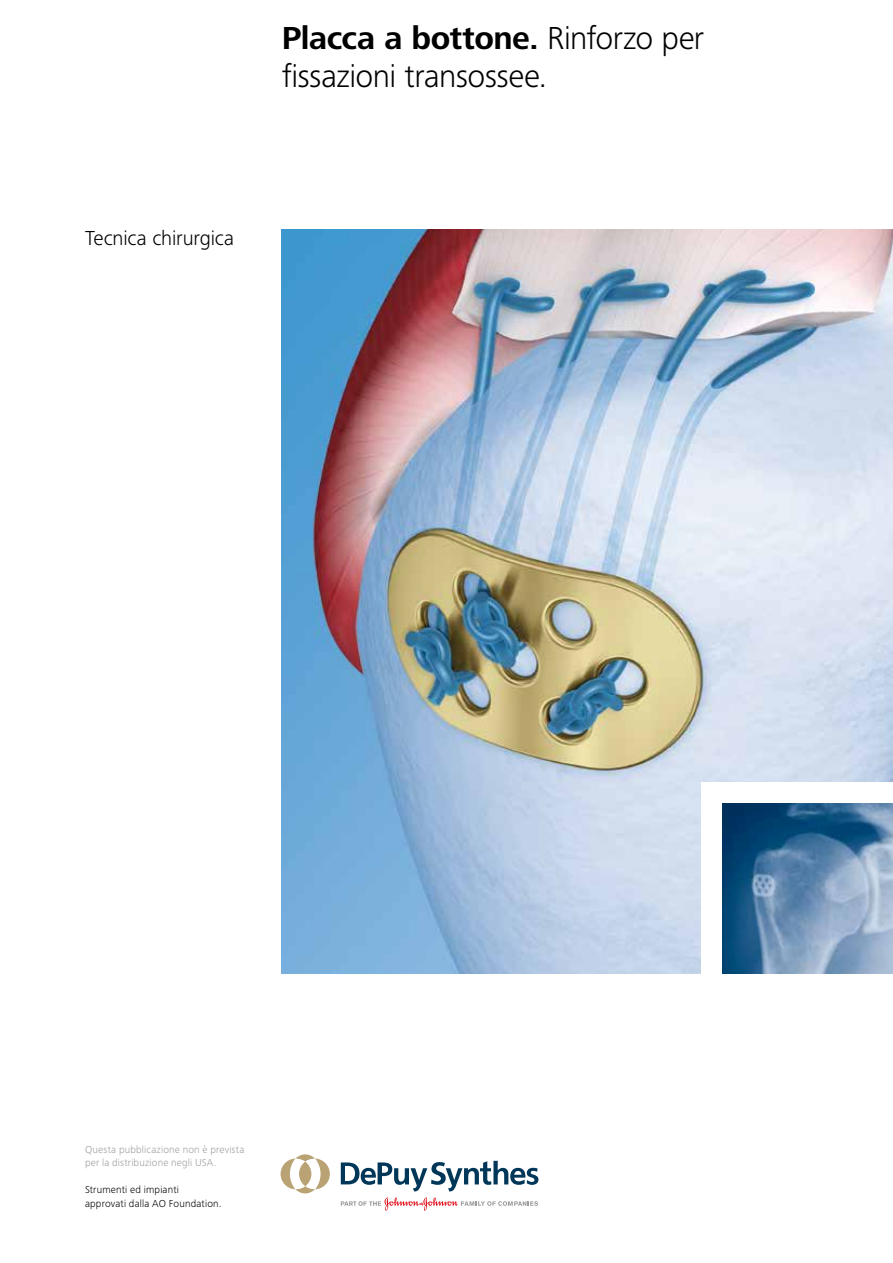
<style>
.page{position:relative;width:893px;height:1263px;background:#fff}
.page>*{position:absolute;margin:0;border:0;box-sizing:border-box;transform-origin:0 0}
.t1{font:300 33px/37.5px "Frutiger Next LTW1 G";letter-spacing:-.015em;color:#000}
.t2{font:300 21px "Frutiger Next LTW1 G";letter-spacing:-.01em;color:#000}
.t3{font:300 10.5px/13.5px "Frutiger Next LTW1 G";letter-spacing:.015em;color:#9d9d9d}
.t4{font:300 10.5px/13.5px "Frutiger Next LTW1 G";letter-spacing:.015em;color:#000}
.s1{font-weight:700}
</style>
<div class="page">
<svg style="left:341px;top:1161px;width:198px;height:30px"></svg>
<svg style="left:281px;top:1154px;width:49px;height:40px"></svg>
<svg style="left:341px;top:1197px;width:197px;height:13px"></svg>
<img style="left:282px;top:230px;width:611px;height:744px">
<div style="left:702px;top:782px;width:191px;height:213px;background:#fff"></div>
<img style="left:723px;top:804px;width:170px;height:170px">
<h1 class="t1" style="left:282px;top:20px;width:424px"><span class="s1">Placca a bottone.</span> Rinforzo per fissazioni transossee.</h1>
<h2 class="t2" style="left:85px;top:226px;width:151px">Tecnica chirurgica</h2>
<p class="t3" style="left:85px;top:1142px;width:161px">Questa pubblicazione non è prevista per la distribuzione negli USA.</p>
<p class="t4" style="left:85px;top:1183px;width:138px">Strumenti ed impianti approvati dalla AO Foundation.</p>
</div>
